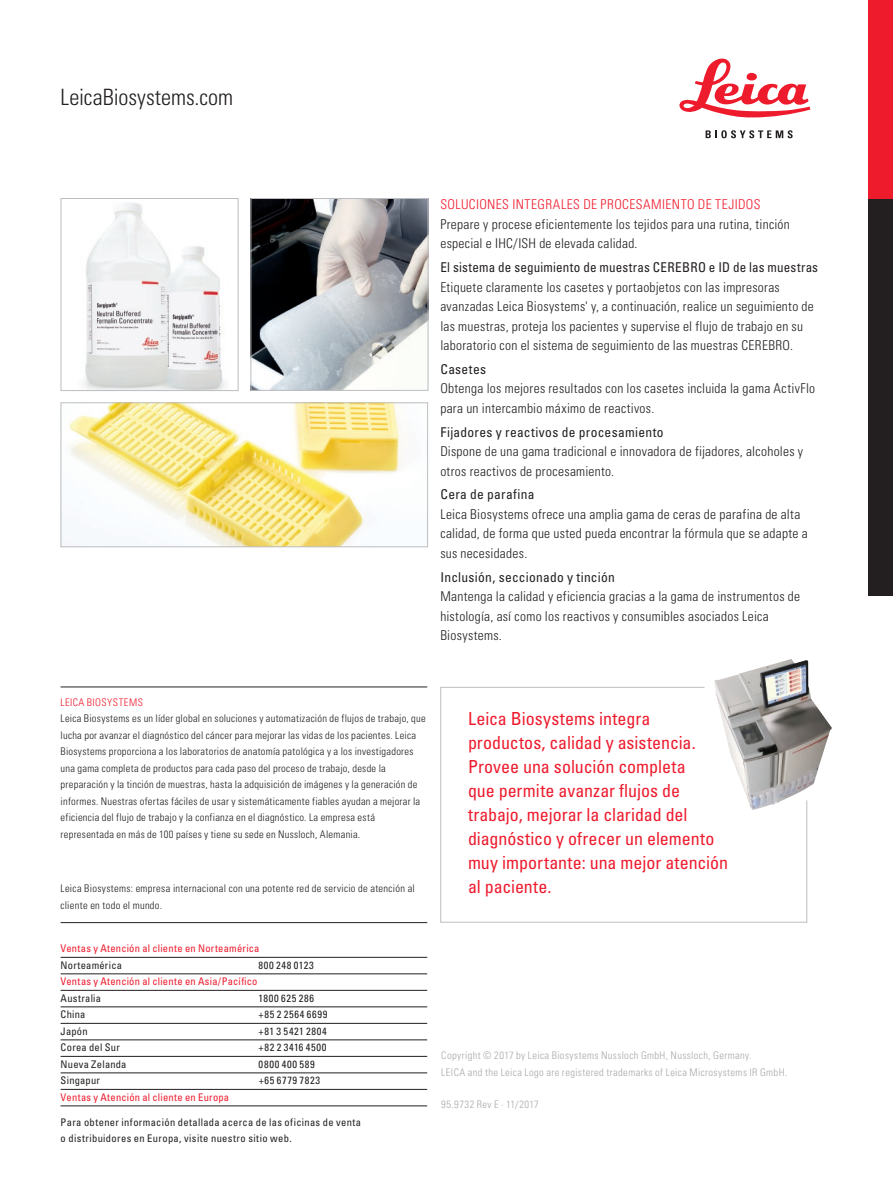
<style>
.page{position:relative;width:893px;height:1191px;background:#fff}
.page>*{position:absolute;margin:0;border:0;box-sizing:border-box;transform-origin:0 0}
.t1{font:300 condensed 22.5px "Univers LT Std";letter-spacing:-.005em;color:#231f20}
.t2{font:condensed 18px/24px "Univers";color:#ee1b2d}
.t3{font:300 condensed 13.5px/19.5px "Univers LT Std";letter-spacing:.02em;color:#231f20}
.t4{font:condensed 13.5px "Univers LT Std";letter-spacing:.02em;color:#231f20}
.t5{font:300 condensed 13.5px "Univers LT Std";letter-spacing:.03em;color:#ee1b2d}
.t6{font:300 condensed 10.5px/16.5px "Univers LT Std";letter-spacing:.025em;color:#231f20}
.t7{font:condensed 10.5px/16.2px "Univers LT Std";letter-spacing:.035em;color:#231f20}
.t8{font:300 condensed 10.5px/16.2px "Univers LT Std";letter-spacing:.035em;color:#a8a9ad}
.t9{font:condensed 10.5px "Univers LT Std";letter-spacing:.02em;color:#ee1b2d}
.t10{font:condensed 10.5px "Univers LT Std";letter-spacing:.065em;color:#231f20}
.t11{font:300 condensed 10.5px "Univers LT Std";letter-spacing:.04em;color:#ee1b2d}
.t12{font:condensed 10.5px "Univers LT Std";letter-spacing:.06em;color:#231f20}
</style>
<div class="page">
<svg style="left:679px;top:59px;width:131px;height:59px"></svg>
<svg style="left:706px;top:130px;width:87px;height:8px"></svg>
<div style="left:868px;top:0;width:25px;height:198px;background:#ee1b2d"></div>
<div style="left:868px;top:198px;width:25px;height:397px;background:#231f20"></div>
<img style="left:82px;top:203px;width:143px;height:186px">
<div style="left:61px;top:198px;width:177px;height:193px;border:1px solid #bcbdc0"></div>
<img style="left:63px;top:404px;width:341px;height:141px">
<div style="left:61px;top:402px;width:367px;height:145px;border:1px solid #bcbdc0"></div>
<img style="left:252px;top:200px;width:174px;height:189px">
<div style="left:250px;top:198px;width:178px;height:193px;border:1px solid #bcbdc0"></div>
<img style="left:714px;top:659px;width:118px;height:151px">
<svg style="left:440px;top:686px;width:367px;height:237px"></svg>
<hr style="left:61px;top:686px;width:366px;height:1px;background:#231f20">
<hr style="left:61px;top:922px;width:366px;height:1px;background:#231f20">
<hr style="left:61px;top:957px;width:366px;height:1px;background:#231f20">
<hr style="left:61px;top:973px;width:366px;height:1px;background:#231f20">
<hr style="left:61px;top:990px;width:366px;height:1px;background:#231f20">
<hr style="left:61px;top:1006px;width:366px;height:1px;background:#231f20">
<hr style="left:61px;top:1023px;width:366px;height:1px;background:#231f20">
<hr style="left:61px;top:1039px;width:366px;height:1px;background:#231f20">
<hr style="left:61px;top:1056px;width:366px;height:1px;background:#231f20">
<hr style="left:61px;top:1072px;width:366px;height:1px;background:#231f20">
<hr style="left:61px;top:1089px;width:366px;height:1px;background:#231f20">
<hr style="left:61px;top:1105px;width:366px;height:1px;background:#231f20">
<h1 class="t1" style="left:61px;top:83px;width:174px">LeicaBiosystems.com</h1>
<p class="t5" style="left:440px;top:196px;width:322px">SOLUCIONES INTEGRALES DE PROCESAMIENTO DE TEJIDOS</p>
<p class="t3" style="left:440px;top:214px;width:351px">Prepare y procese eficientemente los tejidos para una rutina, tinción especial e IHC/ISH de elevada calidad.</p>
<p class="t4" style="left:440px;top:259px;width:379px">El sistema de seguimiento de muestras CEREBRO e ID de las muestras</p>
<p class="t3" style="left:440px;top:277px;width:375px">Etiquete claramente los casetes y portaobjetos con las impresoras avanzadas Leica Biosystems' y, a continuación, realice un seguimiento de las muestras, proteja los pacientes y supervise el flujo de trabajo en su laboratorio con el sistema de seguimiento de las muestras CEREBRO.</p>
<p class="t4" style="left:440px;top:360px;width:47px">Casetes</p>
<p class="t3" style="left:440px;top:379px;width:376px">Obtenga los mejores resultados con los casetes incluida la gama ActivFlo para un intercambio máximo de reactivos.</p>
<p class="t4" style="left:440px;top:423px;width:225px">Fijadores y reactivos de procesamiento</p>
<p class="t3" style="left:440px;top:441px;width:364px">Dispone de una gama tradicional e innovadora de fijadores, alcoholes y otros reactivos de procesamiento.</p>
<p class="t4" style="left:440px;top:486px;width:96px">Cera de parafina</p>
<p class="t3" style="left:440px;top:504px;width:369px">Leica Biosystems ofrece una amplia gama de ceras de parafina de alta calidad, de forma que usted pueda encontrar la fórmula que se adapte a sus necesidades.</p>
<p class="t4" style="left:440px;top:568px;width:176px">Inclusión, seccionado y tinción</p>
<p class="t3" style="left:440px;top:586px;width:361px">Mantenga la calidad y eficiencia gracias a la gama de instrumentos de histología, así como los reactivos y consumibles asociados Leica<br>Biosystems.</p>
<p class="t11" style="left:61px;top:696px;width:33px">LEICA bios</p>
<p class="t11" style="left:107px;top:696px;width:13px">ystems</p>
<p class="t6" style="left:61px;top:710px;width:367px">Leica Biosystems es un líder global en soluciones y automatización de flujos de trabajo, que lucha por avanzar el diagnóstico del cáncer para mejorar las vidas de los pacientes. Leica Biosystems proporciona a los laboratorios de anatomía patológica y a los investigadores una gama completa de productos para cada paso del proceso de trabajo, desde la preparación y la tinción de muestras, hasta la adquisición de imágenes y la generación de informes. Nuestras ofertas fáciles de usar y sistemáticamente fiables ayudan a mejorar la eficiencia del flujo de trabajo y la confianza en el diagnóstico. La empresa está representada en más de 100 países y tiene su sede en Nussloch, Alemania.</p>
<p class="t6" style="left:61px;top:880px;width:356px">Leica Biosystems: empresa internacional con una potente red de servicio de atención al cliente en todo el mundo.</p>
<p class="t9" style="left:61px;top:941px;width:200px">Ventas y Atención al cliente en Norteamérica</p>
<p class="t7" style="left:61px;top:956px;width:63px">Norteamérica</p>
<p class="t10" style="left:259px;top:958px;width:57px">800 248 0123</p>
<p class="t9" style="left:61px;top:974px;width:198px">Ventas y Atención al cliente en Asia/Pacífico</p>
<p class="t7" style="left:61px;top:989px;width:42px">Australia</p>
<p class="t10" style="left:259px;top:991px;width:57px">1800 625 286</p>
<p class="t7" style="left:61px;top:1006px;width:26px">China</p>
<p class="t10" style="left:259px;top:1007px;width:70px">+85 2 2564 6699</p>
<p class="t7" style="left:61px;top:1022px;width:29px">Japón</p>
<p class="t10" style="left:259px;top:1024px;width:70px">+81 3 5421 2804</p>
<p class="t7" style="left:61px;top:1039px;width:61px">Corea del Sur</p>
<p class="t10" style="left:259px;top:1040px;width:69px">+82 2 3416 4500</p>
<p class="t7" style="left:61px;top:1055px;width:67px">Nueva Zelanda</p>
<p class="t10" style="left:259px;top:1057px;width:58px">0800 400 589</p>
<p class="t7" style="left:61px;top:1072px;width:41px">Singapur</p>
<p class="t12" style="left:259px;top:1073px;width:63px">+65 6779 7823</p>
<p class="t9" style="left:61px;top:1090px;width:170px">Ventas y Atención al cliente en Europa</p>
<p class="t7" style="left:61px;top:1114px;width:302px">Para obtener información detallada acerca de las oficinas de venta o distribuidores en Europa, visite nuestro sitio web.</p>
<h2 class="t2" style="left:468px;top:706px;width:262px">Leica Biosystems integra productos, calidad y asistencia.<br>Provee una solución completa<br>que permite avanzar flujos de trabajo, mejorar la claridad del diagnóstico y ofrecer un elemento muy importante: una mejor atención al paciente.</h2>
<p class="t8" style="left:441px;top:1047px;width:347px">Copyright © 2017 by Leica Biosystems Nussloch GmbH, Nussloch, Germany.<br>LEICA and the Leica Logo are registered trademarks of Leica Microsystems IR GmbH.</p>
<p class="t8" style="left:441px;top:1096px;width:99px">95.9732 Rev E ∙ 11/2017</p>
</div>
